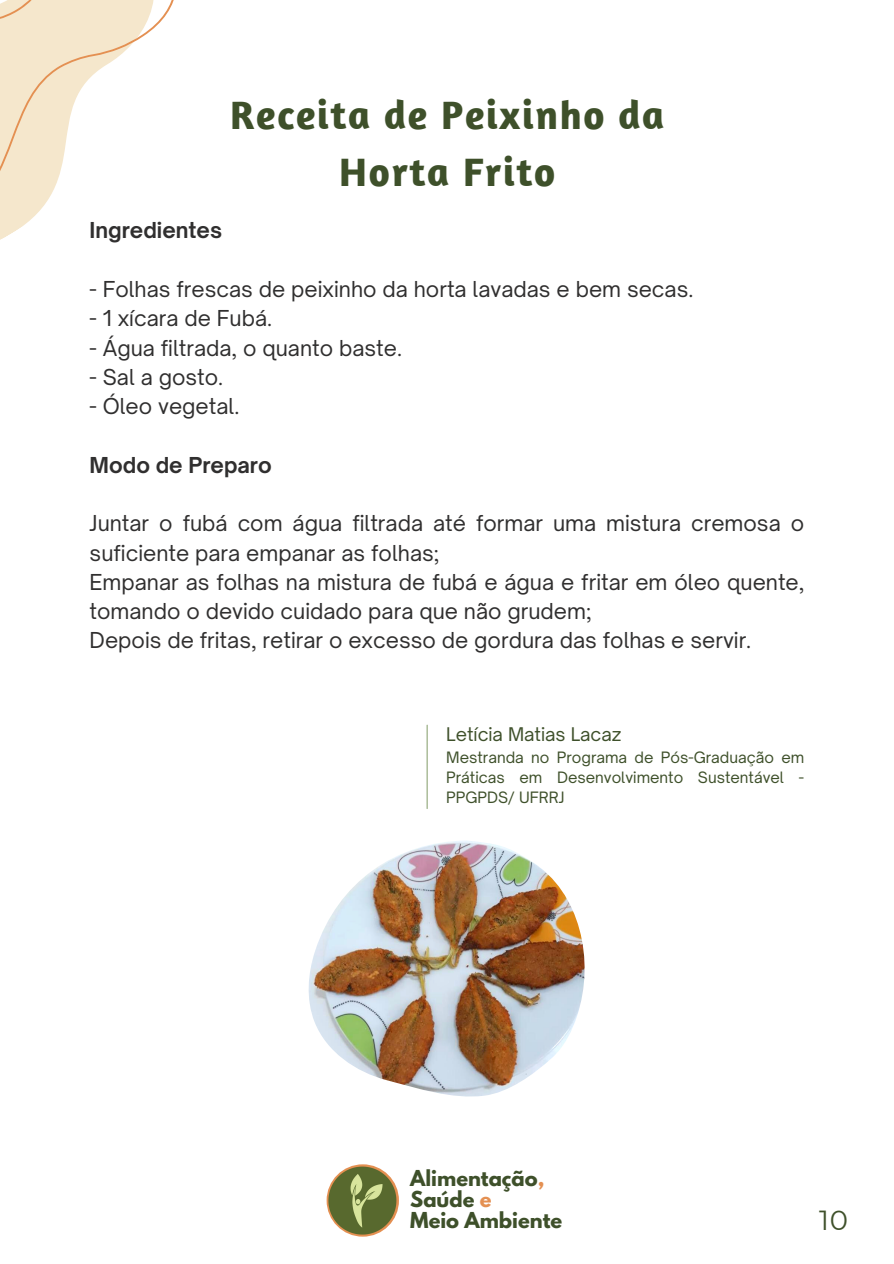
<style>
.page{position:relative;width:894px;height:1264px;background:#fff}
.page>*{position:absolute;margin:0;border:0;box-sizing:border-box;transform-origin:0 0}
.t1{font:700 40.5px/57.4px "Amaranth";letter-spacing:.045em;color:#3e502a;text-align:center}
.t2{font:27.6px "Montserrat";color:#3e502a}
.t3{font:21px/29.2px "Open Sauce One";color:#302f2f}
.t4{font:700 21px "Open Sauce One";color:#302f2f}
.t5{font:700 19.5px "League Spartan";color:#3e502a}
.t6{font:18px "Open Sauce One";color:#3e502a}
.t7{font:15px/20.2px "Open Sauce One";color:#3e502a;text-align:justify}
.s1{color:#e49052}
</style>
<div class="page">
<img style="left:326px;top:1164px;width:73px;height:72px;border-radius:50%">
<img style="left:308px;top:840px;width:276px;height:257px">
<svg style="left:0;top:0;width:174px;height:240px"></svg>
<hr style="left:426px;top:725px;width:1px;height:83px;background:#8fa678">
<p class="t1" style="left:230px;top:85px;width:435px">Receita de Peixinho da<br>Horta Frito</p>
<p class="t4" style="left:90px;top:217px;width:134px">Ingredientes</p>
<p class="t3" style="left:90px;top:274px;width:605px">- Folhas frescas de peixinho da horta lavadas e bem secas.</p>
<p class="t3" style="left:90px;top:303px;width:184px">- 1 xícara de Fubá.</p>
<p class="t3" style="left:90px;top:333px;width:314px">- Água filtrada, o quanto baste.</p>
<p class="t3" style="left:90px;top:362px;width:135px">- Sal a gosto.</p>
<p class="t3" style="left:90px;top:391px;width:151px">- Óleo vegetal.</p>
<p class="t4" style="left:90px;top:451px;width:184px">Modo de Preparo</p>
<p class="t3" style="left:90px;top:508px;width:715px">Juntar o fubá com água filtrada até formar uma mistura cremosa o suficiente para empanar as folhas;</p>
<p class="t3" style="left:90px;top:567px;width:716px">Empanar as folhas na mistura de fubá e água e fritar em óleo quente, tomando o devido cuidado para que não grudem;</p>
<p class="t3" style="left:90px;top:625px;width:663px">Depois de fritas, retirar o excesso de gordura das folhas e servir.</p>
<p class="t6" style="left:446px;top:723px;width:177px">Letícia Matias Lacaz</p>
<p class="t7" style="left:446px;top:747px;width:359px">Mestranda no Programa de Pós-Graduação em Práticas em Desenvolvimento Sustentável - PPGPDS/ UFRRJ</p>
<p class="t5" style="left:410px;top:1168px;width:136px">Alimentação<span class="s1">,</span></p>
<p class="t5" style="left:410px;top:1189px;width:83px">Saúde <span class="s1">e</span></p>
<p class="t5" style="left:410px;top:1210px;width:153px">Meio Ambiente</p>
<p class="t2" style="left:819px;top:1203px;width:30px">10</p>
</div>
